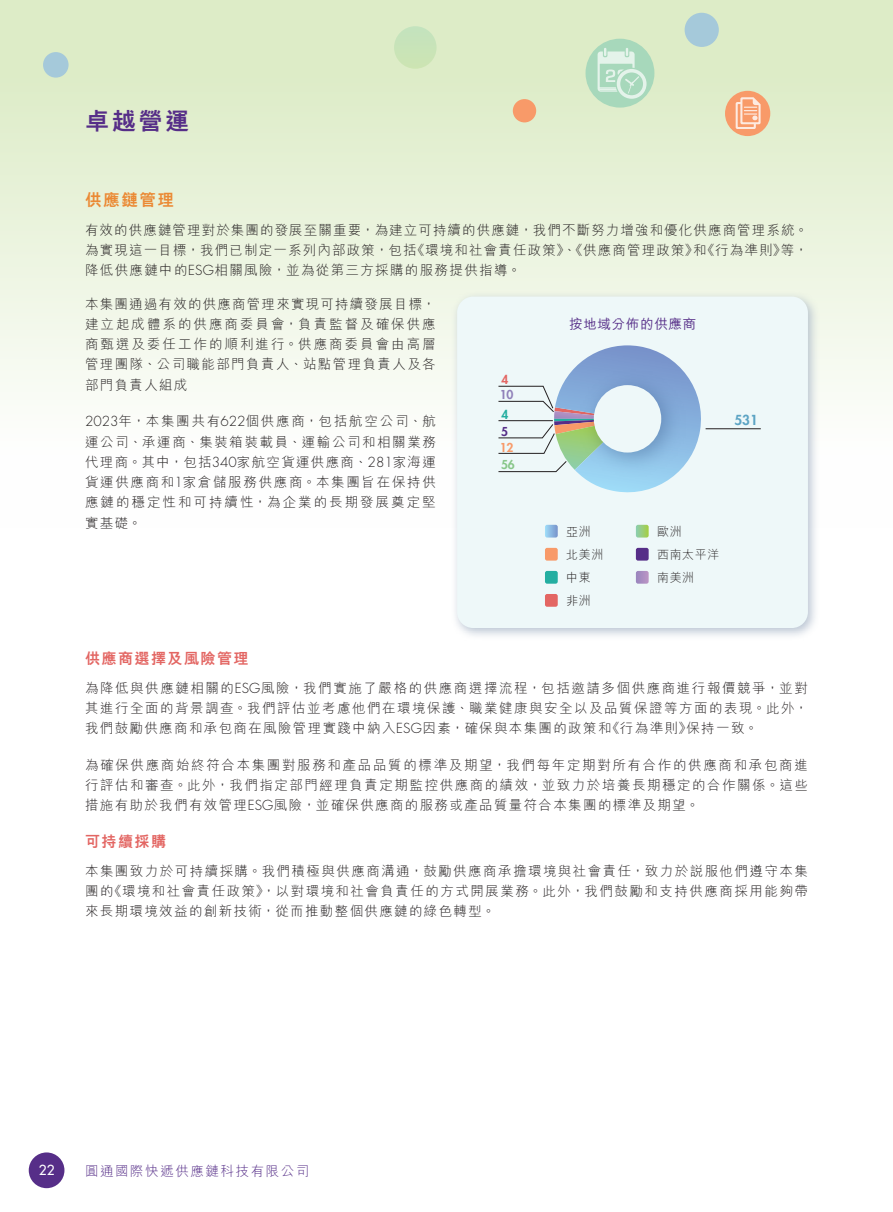
<style>
.page{position:relative;width:893px;height:1212px;background:#fff}
.page>*{position:absolute;margin:0;border:0;box-sizing:border-box;transform-origin:0 0}
.t1{font:800 24px "M Hei HK";color:#562e88}
.t2{font:800 16.5px "M Hei HK";letter-spacing:.1em;color:#eb8934}
.t3{font:800 15px "M Hei HK";letter-spacing:.1em;color:#e36663}
.t4{font:300 13.5px/20.2px "M Hei HK";letter-spacing:.1em;color:#231f20;text-align:justify}
.t5{font:300 13.5px "M Hei HK";letter-spacing:.115em;color:#562e88}
.t6{font:500 13.5px "M Hei HK";letter-spacing:.05em;color:#562e88}
.t7{font:800 13.5px "Futura Std";color:#5ca4c4}
.t8{font:500 13.5px "Futura Std";color:#fff}
.t9{font:300 12px/23.1px "M Hei HK";letter-spacing:.05em;color:#231f20}
.t10{font:800 12px "Futura Std";color:#89c78a}
.t11{font:800 12px "Futura Std";color:#f89a69}
.t12{font:800 12px "Futura Std";color:#9081b9}
.t13{font:800 12px "Futura Std";color:#562e88}
.t14{font:800 12px "Futura Std";color:#24aea1}
.t15{font:800 12px "Futura Std";color:#e36663}
.s1{font-family:"Futura Std"}
</style>
<div class="page">
<div style="left:0;top:0;width:893px;height:527px;background:linear-gradient(to bottom,#d9eac0,#fff)"></div>
<div style="left:29px;top:1152px;width:35px;height:36px;background:#562e88;border-radius:50%"></div>
<div style="left:394px;top:26px;width:43px;height:43px;background:#c8e4b9;border-radius:21px"></div>
<div style="left:585px;top:39px;width:69px;height:69px;background:#a7d8bb;border-radius:50%"></div>
<div style="left:725px;top:91px;width:45px;height:45px;background:#f89a69;border-radius:50%"></div>
<div style="left:513px;top:99px;width:23px;height:23px;background:#f89a69;border-radius:50%"></div>
<div style="left:685px;top:13px;width:34px;height:34px;background:#a5c9da;border-radius:50%"></div>
<div style="left:43px;top:52px;width:26px;height:26px;background:#a5c9da;border-radius:50%"></div>
<svg style="left:598px;top:48px;width:48px;height:51px"></svg>
<svg style="left:736px;top:97px;width:25px;height:32px"></svg>
<div style="left:451px;top:291px;width:369px;height:349px;background:#a6b4c6;opacity:.75"></div>
<div style="left:457px;top:297px;width:351px;height:331px;background:#eef8f9;border-radius:16px"></div>
<hr style="left:706px;top:428px;width:55px;height:1px;background:#231f20">
<svg style="left:498px;top:345px;width:208px;height:148px"></svg>
<svg style="left:545px;top:525px;width:13px;height:12px"></svg>
<div style="left:545px;top:548px;width:13px;height:13px;background:#f89a69;border-radius:2px"></div>
<div style="left:545px;top:571px;width:13px;height:13px;background:#24aea1;border-radius:2px"></div>
<div style="left:545px;top:594px;width:13px;height:13px;background:#e36663;border-radius:2px"></div>
<svg style="left:636px;top:525px;width:13px;height:12px"></svg>
<div style="left:636px;top:548px;width:13px;height:13px;background:#562e88;border-radius:2px"></div>
<svg style="left:636px;top:571px;width:13px;height:13px"></svg>
<h1 class="t1" style="left:85px;top:109px;width:106px">卓越營運</h1>
<p class="t2" style="left:85px;top:192px;width:91px">供應鏈管理</p>
<p class="t4" style="left:85px;top:219px;width:724px">有效的供應鏈管理對於集團的發展至關重要，為建立可持續的供應鏈，我們不斷努力增強和優化供應商管理系統。為實現這一目標，我們已制定一系列內部政策，包括《環境和社會責任政策》、《供應商管理政策》和《行為準則》等，降低供應鏈中的<span class="s1">ESG</span>相關風險，並為從第三方採購的服務提供指導。</p>
<p class="t4" style="left:85px;top:293px;width:352px">本集團通過有效的供應商管理來實現可持續發展目標，建立起成體系的供應商委員會，負責監督及確保供應商甄選及委任工作的順利進行。供應商委員會由高層管理團隊、公司職能部門負責人、站點管理負責人及各部門負責人組成</p>
<p class="t4" style="left:85px;top:411px;width:352px"><span class="s1">2023</span>年，本集團共有<span class="s1">622</span>個供應商，包括航空公司、航運公司、承運商、集裝箱裝載員、運輸公司和相關業務代理商。其中，包括<span class="s1">340</span>家航空貨運供應商、<span class="s1">281</span>家海運貨運供應商和<span class="s1">1</span>家倉儲服務供應商。本集團旨在保持供應鏈的穩定性和可持續性，為企業的長期發展奠定堅實基礎。</p>
<p class="t15" style="left:501px;top:372px;width:8px">4</p>
<p class="t12" style="left:500px;top:387px;width:15px">10</p>
<p class="t14" style="left:501px;top:407px;width:8px">4</p>
<p class="t13" style="left:501px;top:424px;width:8px">5</p>
<p class="t11" style="left:500px;top:440px;width:15px">12</p>
<p class="t10" style="left:501px;top:457px;width:15px">56</p>
<p class="t6" style="left:569px;top:315px;width:128px">按地域分佈的供應商</p>
<p class="t7" style="left:734px;top:411px;width:25px">531</p>
<p class="t9" style="left:566px;top:519px;width:39px">亞洲北美洲中東非洲</p>
<p class="t9" style="left:657px;top:519px;width:64px">歐洲<br>西南太平洋南美洲</p>
<p class="t3" style="left:85px;top:651px;width:165px">供應商選擇及風險管理</p>
<p class="t4" style="left:85px;top:677px;width:724px">為降低與供應鏈相關的<span class="s1">ESG</span>風險，我們實施了嚴格的供應商選擇流程，包括邀請多個供應商進行報價競爭，並對其進行全面的背景調查。我們評估並考慮他們在環境保護、職業健康與安全以及品質保證等方面的表現。此外，我們鼓勵供應商和承包商在風險管理實踐中納入<span class="s1">ESG</span>因素，確保與本集團的政策和《行為準則》保持一致。</p>
<p class="t4" style="left:85px;top:754px;width:724px">為確保供應商始終符合本集團對服務和產品品質的標準及期望，我們每年定期對所有合作的供應商和承包商進行評估和審查。此外，我們指定部門經理負責定期監控供應商的績效，並致力於培養長期穩定的合作關係。這些措施有助於我們有效管理<span class="s1">ESG</span>風險，並確保供應商的服務或產品質量符合本集團的標準及期望。</p>
<p class="t3" style="left:85px;top:834px;width:82px">可持續採購</p>
<p class="t4" style="left:85px;top:860px;width:724px">本集團致力於可持續採購。我們積極與供應商溝通，鼓勵供應商承擔環境與社會責任，致力於說服他們遵守本集團的《環境和社會責任政策》，以對環境和社會負責任的方式開展業務。此外，我們鼓勵和支持供應商採用能夠帶來長期環境效益的創新技術，從而推動整個供應鏈的綠色轉型。</p>
<p class="t8" style="left:39px;top:1162px;width:17px">22</p>
<p class="t5" style="left:85px;top:1162px;width:226px">圓通國際快遞供應鏈科技有限公司</p>
</div>
